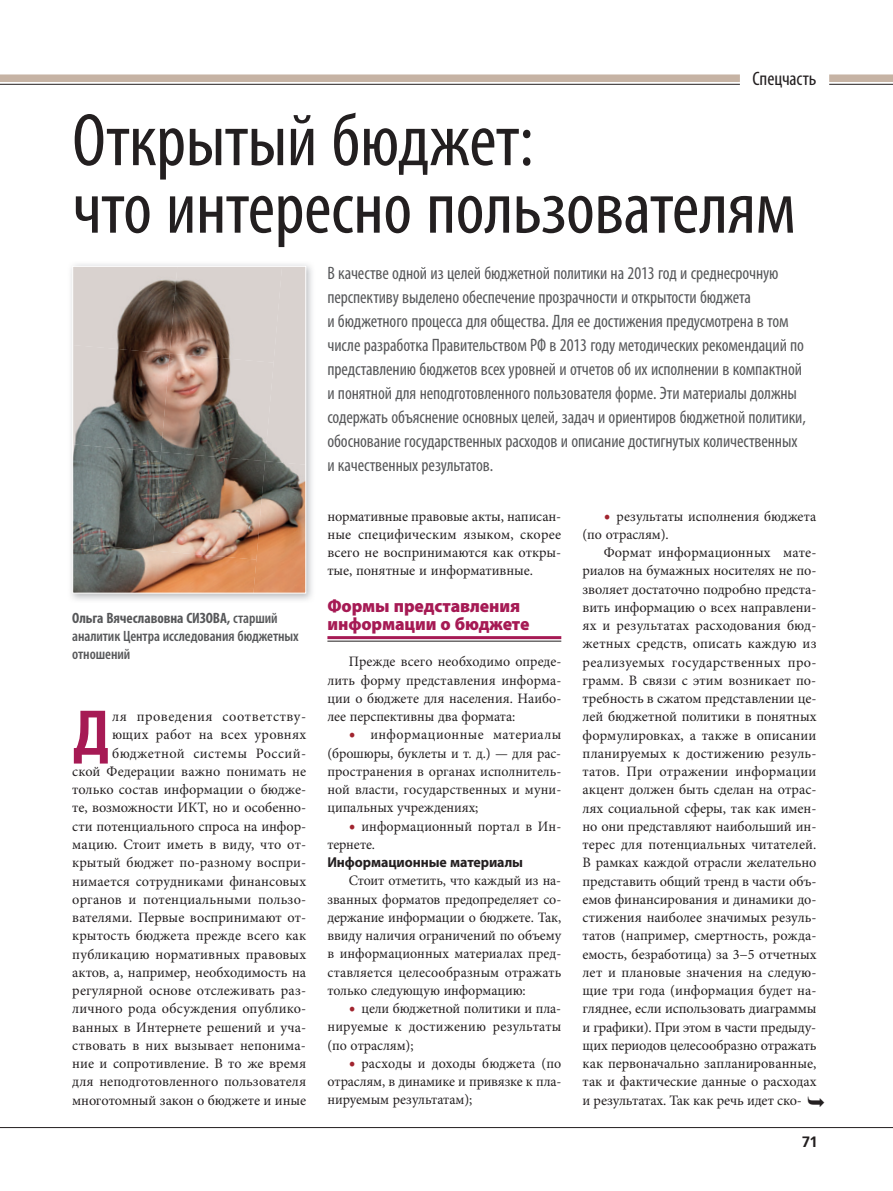
<style>
.page{position:relative;width:893px;height:1191px;background:#fff}
.page>*{position:absolute;margin:0;border:0;box-sizing:border-box;transform-origin:0 0}
.t1{font:condensed 75px/67.5px "Myriad Pro";letter-spacing:-.005em;color:#231f20}
.t2{font:700 60.9px "Helios Cond";color:#a61a54}
.t3{font:condensed 19.5px "Myriad Pro";letter-spacing:-.005em;color:#231f20}
.t4{font:condensed 18px/24px "Myriad Pro";letter-spacing:-.005em;color:#57585a}
.t5{font:900 18px/18px "Myriad Pro";letter-spacing:-.005em;color:#a61a54}
.t6{font:600 condensed 15px/18px "Myriad Pro";letter-spacing:-.005em;color:#57585a}
.t7{font:700 15px "Free Set C";color:#231f20}
.t8{font:14.4px/18.3px "Minion Pro";letter-spacing:.005em;color:#231f20;text-align:justify}
.t9{font:700 14.4px "Myriad Pro";letter-spacing:-.005em;color:#231f20}
.s1{font-weight:700}
.s2{font-size:18px;color:#a1252f}
</style>
<div class="page">
<hr style="left:327px;top:641px;width:234px;height:1px;background:#231f20">
<hr style="left:327px;top:636px;width:234px;height:3px;background:#a61a54">
<img style="left:74px;top:268px;width:96px;height:77px">
<img style="left:170px;top:268px;width:95px;height:85px">
<div style="left:265px;top:268px;width:39px;height:193px;background:#d9d2cf"></div>
<img style="left:74px;top:345px;width:96px;height:99px">
<img style="left:161px;top:353px;width:113px;height:108px">
<img style="left:74px;top:444px;width:87px;height:99px">
<img style="left:152px;top:452px;width:113px;height:91px">
<img style="left:253px;top:461px;width:51px;height:130px">
<img style="left:74px;top:543px;width:182px;height:48px">
<div style="left:72px;top:266px;width:234px;height:327px;border:1px solid #fff"></div>
<hr style="left:0;top:1127px;width:893px;height:1px;background:#231f20">
<div style="left:0;top:74px;width:740px;height:8px;background:#c6b3a4"></div>
<div style="left:829px;top:74px;width:64px;height:8px;background:#c6b3a4"></div>
<hr style="left:0;top:84px;width:740px;height:1px;background:#231f20">
<hr style="left:829px;top:84px;width:64px;height:1px;background:#231f20">
<h3 class="t3" style="left:752px;top:66px;width:65px">Спецчасть</h3>
<h1 class="t1" style="left:72px;top:106px;width:725px">Открытый бюджет:<br>что интересно пользователям</h1>
<p class="t4" style="left:327px;top:260px;width:480px">В качестве одной из целей бюджетной политики на 2013 год и среднесрочную перспективу выделено обеспечение прозрачности и открытости бюджета<br>и бюджетного процесса для общества. Для ее достижения предусмотрена в том числе разработка Правительством РФ в 2013 году методических рекомендаций по представлению бюджетов всех уровней и отчетов об их исполнении в компактной и понятной для неподготовленного пользователя форме. Эти материалы должны содержать объяснение основных целей, задач и ориентиров бюджетной политики, обоснование государственных расходов и описание достигнутых количественных и качественных результатов.</p>
<p class="t6" style="left:72px;top:609px;width:228px"><span class="s1">Ольга Вячеславовна СИЗОВА,</span> старший аналитик Центра исследования бюджетных отношений</p>
<h2 class="t2" style="left:72px;top:699px;width:39px">Д</h2>
<p class="t8" style="left:72px;top:707px;width:235px;text-align:right">ля проведения соответству-<br>ющих работ на всех уровнях бюджетной системы Россий-<br>ской Федерации важно понимать не только состав информации о бюдже&shy;те, возможности ИКТ, но и особенно&shy;сти потенциального спроса на инфор&shy;мацию. Стоит иметь в виду, что от&shy;крытый бюджет по-разному воспри&shy;нимается сотрудниками финансовых органов и потенциальными пользо&shy;вателями. Первые воспринимают от&shy;крытость бюджета прежде всего как публикацию нормативных правовых актов, а, например, необходимость на регулярной основе отслеживать раз&shy;личного рода обсуждения опублико&shy;ванных в Интернете решений и уча&shy;ствовать в них вызывает непонима&shy;ние и сопротивление. В то же время для неподготовленного пользователя многотомный закон о бюджете и иные</p>
<p class="t8" style="left:327px;top:507px;width:235px">нормативные правовые акты, написан&shy;ные специфическим языком, скорее всего не воспринимаются как откры&shy;тые, понятные и информативные.</p>
<p class="t5" style="left:327px;top:597px;width:203px">Формы представления информации о бюджете</p>
<p class="t8" style="left:327px;top:653px;width:235px;text-indent:21px">Прежде всего необходимо опреде&shy;лить форму представления информа&shy;ции о бюджете для населения. Наибо&shy;лее перспективны два формата:</p>
<p class="t8" style="left:327px;top:726px;width:235px;text-indent:21px"><span class="s2">•</span> информационные материалы (брошюры, буклеты и т. д.) — для рас&shy;пространения в органах исполнитель&shy;ной власти, государственных и муни&shy;ципальных учреждениях;</p>
<p class="t8" style="left:327px;top:817px;width:235px;text-indent:21px"><span class="s2">•</span> информационный портал в Ин&shy;тернете.</p>
<p class="t9" style="left:327px;top:853px;width:197px">Информационные материалы</p>
<p class="t8" style="left:327px;top:871px;width:235px;text-indent:21px">Стоит отметить, что каждый из на&shy;званных форматов предопределяет со&shy;держание информации о бюджете. Так, ввиду наличия ограничений по объему в информационных материалах пред&shy;ставляется целесообразным отражать только следующую информацию:</p>
<p class="t8" style="left:327px;top:999px;width:235px;text-indent:21px"><span class="s2">•</span> цели бюджетной политики и пла&shy;нируемые к достижению результаты (по отраслям);</p>
<p class="t8" style="left:327px;top:1054px;width:235px;text-indent:21px"><span class="s2">•</span> расходы и доходы бюджета (по отраслям, в динамике и привязке к пла&shy;нируемым результатам);</p>
<p class="t8" style="left:583px;top:507px;width:235px;text-indent:21px"><span class="s2">•</span> результаты исполнения бюджета (по отраслям).</p>
<p class="t8" style="left:583px;top:543px;width:235px;text-indent:21px">Формат информационных мате&shy;риалов на бумажных носителях не по&shy;зволяет достаточно подробно предста&shy;вить информацию о всех направлени&shy;ях и результатах расходования бюд&shy;жетных средств, описать каждую из реализуемых государственных про&shy;грамм. В связи с этим возникает по&shy;требность в сжатом представлении це&shy;лей бюджетной политики в понятных формулировках, а также в описании планируемых к достижению резуль&shy;татов. При отражении информации акцент должен быть сделан на отрас&shy;лях социальной сферы, так как имен&shy;но они представляют наибольший ин&shy;терес для потенциальных читателей.<br>В рамках каждой отрасли желательно представить общий тренд в части объ&shy;емов финансирования и динамики до&shy;стижения наиболее значимых резуль&shy;татов (например, смертность, рожда&shy;емость, безработица) за 3−5 отчетных лет и плановые значения на следую&shy;щие три года (информация будет на&shy;гляднее, если использовать диаграммы и графики). При этом в части предыду&shy;щих периодов целесообразно отражать как первоначально запланированные, так и фактические данные о расходах и результатах. Так как речь идет ско-</p>
<p class="t7" style="left:802px;top:1133px;width:16px">71</p>
</div>
